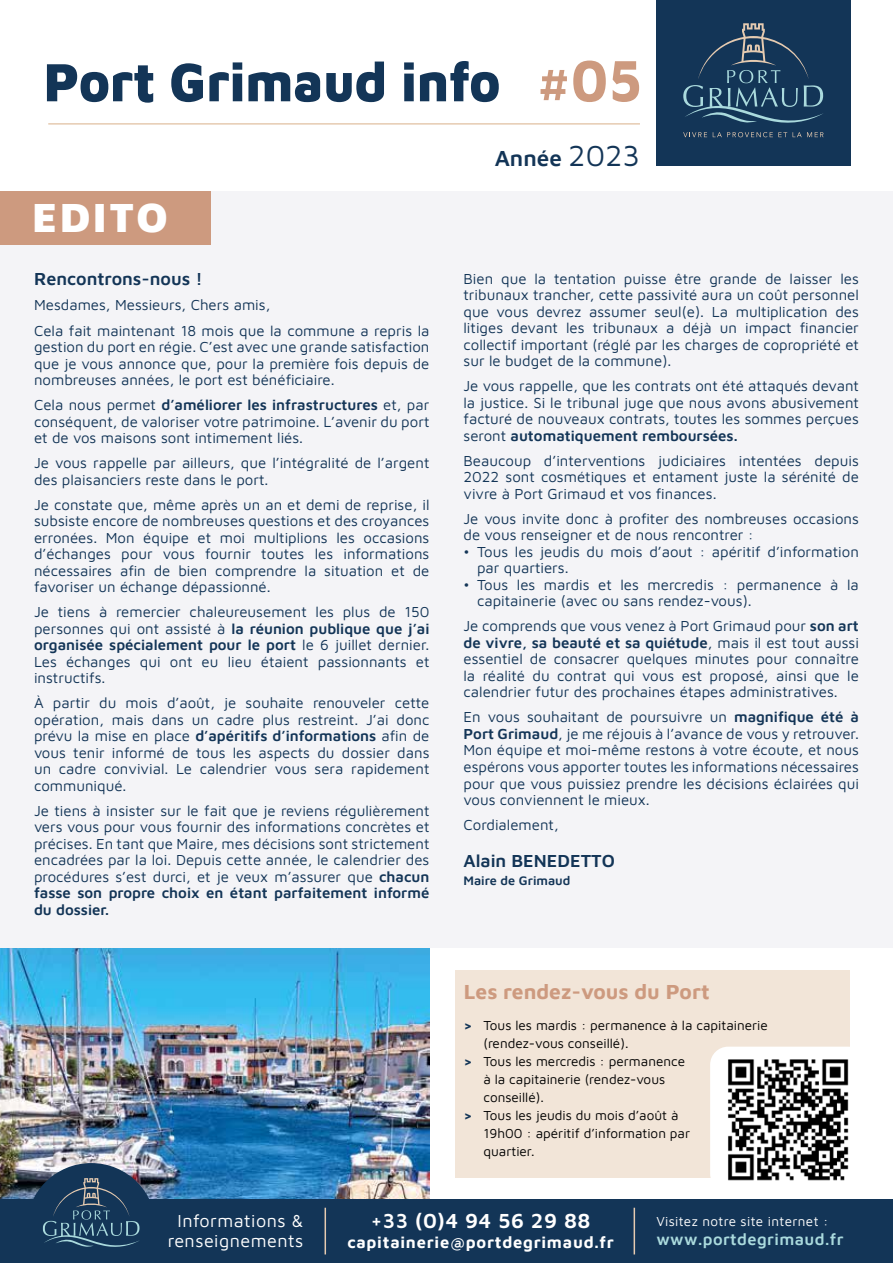
<style>
.page{position:relative;width:893px;height:1263px;background:#fff}
.page>*{position:absolute;margin:0;border:0;box-sizing:border-box;transform-origin:0 0}
.t1{font:900 55.5px "Maven Pro";color:#133557;scale:.93 1}
.t2{font:900 42px "Maven Pro";letter-spacing:.06em;color:#fff}
.t3{font:600 22.5px "Maven Pro";color:#133557}
.t4{font:700 21px "Maven Pro";color:#cd9a7f}
.t5{font:600 21px "Maven Pro";letter-spacing:.025em;color:#fff}
.t6{font:600 18px "Maven Pro";color:#133557}
.t7{font:18px/19.5px "Maven Pro";letter-spacing:.025em;color:#fff;text-align:center}
.t8{font:700 16.5px "Maven Pro";letter-spacing:.045em;color:#fff}
.t9{font:600 16.5px "Maven Pro";letter-spacing:.025em;color:#aadadd}
.t10{font:15px/16.5px "Maven Pro";color:#133557;text-align:justify}
.t11{font:13.5px "Maven Pro";color:#000}
.t12{font:13.5px "Maven Pro";letter-spacing:.025em;color:#fff}
.t13{font:600 12.75px "Maven Pro";color:#133557}
.s1{font-weight:700;font-size:60px;color:#cd9a7f}
.s2{font-weight:600}
.s3{font-weight:400;font-size:30px}
.s4{font-weight:900;color:#133557}
</style>
<div class="page">
<div style="left:656px;top:0;width:194px;height:166px;background:#133557"></div>
<svg style="left:683px;top:132px;width:24px;height:5px"></svg>
<svg style="left:713px;top:132px;width:111px;height:5px"></svg>
<svg style="left:683px;top:23px;width:141px;height:100px"></svg>
<hr style="left:48px;top:123px;width:592px;height:2px;background:#e6cbb1">
<img style="left:0;top:948px;width:429px;height:251px">
<div style="left:0;top:191px;width:893px;height:757px;background:#f4f4f7"></div>
<div style="left:0;top:191px;width:210px;height:54px;background:#cd9a7f"></div>
<div style="left:455px;top:970px;width:395px;height:208px;background:#f2e5d8"></div>
<div style="left:710px;top:1047px;width:156px;height:145px;background:#fff;border-radius:18px"></div>
<img style="left:728px;top:1059px;width:121px;height:122px">
<div style="left:0;top:1199px;width:893px;height:64px;background:#133557"></div>
<hr style="left:325px;top:1208px;width:1px;height:46px;background:#e6cbb1">
<hr style="left:634px;top:1208px;width:1px;height:46px;background:#e6cbb1">
<svg style="left:27px;top:1163px;width:129px;height:84px"></svg>
<h1 class="t1" style="left:44px;top:44px;width:644px">Port Grimaud info <span class="s1">#05</span></h1>
<h2 class="t2" style="left:32px;top:189px;width:137px">EDITO</h2>
<p class="t6" style="left:34px;top:267px;width:170px">Rencontrons-nous !</p>
<p class="t10" style="left:34px;top:292px;width:397px;line-height:25px">Mesdames, Messieurs, Chers amis,<br>Cela fait maintenant 18 mois que la commune a repris la</p>
<p class="t10" style="left:34px;top:338px;width:397px">gestion du port en régie. C’est avec une grande satisfaction que je vous annonce que, pour la première fois depuis de nombreuses années, le port est bénéficiaire.</p>
<p class="t10" style="left:34px;top:396px;width:397px">Cela nous permet <span class="s2">d’améliorer les infrastructures</span> et, par conséquent, de valoriser votre patrimoine. L’avenir du port et de vos maisons sont intimement liés.</p>
<p class="t10" style="left:34px;top:454px;width:397px">Je vous rappelle par ailleurs, que l’intégralité de l’argent des plaisanciers reste dans le port.</p>
<p class="t10" style="left:34px;top:495px;width:397px">Je constate que, même après un an et demi de reprise, il subsiste encore de nombreuses questions et des croyances erronées. Mon équipe et moi multiplions les occasions d’échanges pour vous fournir toutes les informations nécessaires afin de bien comprendre la situation et de favoriser un échange dépassionné.</p>
<p class="t10" style="left:34px;top:603px;width:397px">Je tiens à remercier chaleureusement les plus de 150 personnes qui ont assisté à <span class="s2">la réunion publique que j’ai organisée spécialement pour le port</span> le 6 juillet dernier.<br>Les échanges qui ont eu lieu étaient passionnants et instructifs.</p>
<p class="t10" style="left:34px;top:694px;width:397px">À partir du mois d’août, je souhaite renouveler cette opération, mais dans un cadre plus restreint. J’ai donc prévu la mise en place <span class="s2">d’apéritifs d’informations</span> afin de vous tenir informé de tous les aspects du dossier dans un cadre convivial. Le calendrier vous sera rapidement communiqué.</p>
<p class="t10" style="left:34px;top:801px;width:397px">Je tiens à insister sur le fait que je reviens régulièrement vers vous pour vous fournir des informations concrètes et précises. En tant que Maire, mes décisions sont strictement encadrées par la loi. Depuis cette année, le calendrier des procédures s’est durci, et je veux m’assurer que <span class="s2">chacun fasse son propre choix en étant parfaitement informé du dossier.</span></p>
<h3 class="t3" style="left:495px;top:143px;width:147px">Année <span class="s3">2023</span></h3>
<p class="t10" style="left:463px;top:270px;width:397px">Bien que la tentation puisse être grande de laisser les tribunaux trancher, cette passivité aura un coût personnel que vous devrez assumer seul(e). La multiplication des litiges devant les tribunaux a déjà un impact financier collectif important (réglé par les charges de copropriété et sur le budget de la commune).</p>
<p class="t10" style="left:463px;top:377px;width:397px">Je vous rappelle, que les contrats ont été attaqués devant la justice. Si le tribunal juge que nous avons abusivement facturé de nouveaux contrats, toutes les sommes perçues seront <span class="s2">automatiquement remboursées.</span></p>
<p class="t10" style="left:463px;top:452px;width:397px">Beaucoup d’interventions judiciaires intentées depuis 2022 sont cosmétiques et entament juste la sérénité de vivre à Port Grimaud et vos finances.</p>
<p class="t10" style="left:463px;top:510px;width:397px">Je vous invite donc à profiter des nombreuses occasions de vous renseigner et de nous rencontrer :</p>
<p class="t10" style="left:477px;top:543px;width:383px;text-indent:-14px">• Tous les jeudis du mois d’aout : apéritif d’information par quartiers.</p>
<p class="t10" style="left:477px;top:576px;width:383px;text-indent:-14px">• Tous les mardis et les mercredis : permanence à la capitainerie (avec ou sans rendez-vous).</p>
<p class="t10" style="left:463px;top:617px;width:397px">Je comprends que vous venez à Port Grimaud pour <span class="s2">son art de vivre, sa beauté et sa quiétude</span>, mais il est tout aussi essentiel de consacrer quelques minutes pour connaître la réalité du contrat qui vous est proposé, ainsi que le calendrier futur des prochaines étapes administratives.</p>
<p class="t10" style="left:463px;top:708px;width:397px">En vous souhaitant de poursuivre un <span class="s2">magnifique été à Port Grimaud</span>, je me réjouis à l’avance de vous y retrouver.<br>Mon équipe et moi-même restons à votre écoute, et nous espérons vous apporter toutes les informations nécessaires pour que vous puissiez prendre les décisions éclairées qui vous conviennent le mieux.</p>
<p class="t10" style="left:463px;top:816px;width:97px">Cordialement,</p>
<p class="t6" style="left:463px;top:848px;width:153px">Alain BENEDETTO</p>
<p class="t13" style="left:463px;top:871px;width:108px">Maire de Grimaud</p>
<h3 class="t4" style="left:464px;top:977px;width:247px">Les rendez-vous du Port</h3>
<p class="t11" style="left:464px;top:1016px;width:305px"><span class="s4">&gt;</span> Tous les mardis : permanence à la capitainerie</p>
<p class="t11" style="left:483px;top:1034px;width:147px">(rendez-vous conseillé).</p>
<p class="t11" style="left:464px;top:1052px;width:223px"><span class="s4">&gt;</span> Tous les mercredis : permanence</p>
<p class="t11" style="left:483px;top:1070px;width:183px">à la capitainerie (rendez-vous</p>
<p class="t11" style="left:483px;top:1088px;width:62px">conseillé).</p>
<p class="t11" style="left:464px;top:1106px;width:216px"><span class="s4">&gt;</span> Tous les jeudis du mois d’août à</p>
<p class="t11" style="left:483px;top:1124px;width:208px">19h00 : apéritif d’information par</p>
<p class="t11" style="left:483px;top:1142px;width:53px">quartier.</p>
<p class="t7" style="left:168px;top:1210px;width:137px">Informations &amp; renseignements</p>
<h3 class="t5" style="left:371px;top:1207px;width:221px">+33 (0)4 94 56 29 88</h3>
<p class="t8" style="left:347px;top:1231px;width:268px">capitainerie@portdegrimaud.fr</p>
<p class="t12" style="left:656px;top:1212px;width:174px">Visitez notre site internet :</p>
<p class="t9" style="left:656px;top:1228px;width:189px">www.portdegrimaud.fr</p>
</div>
